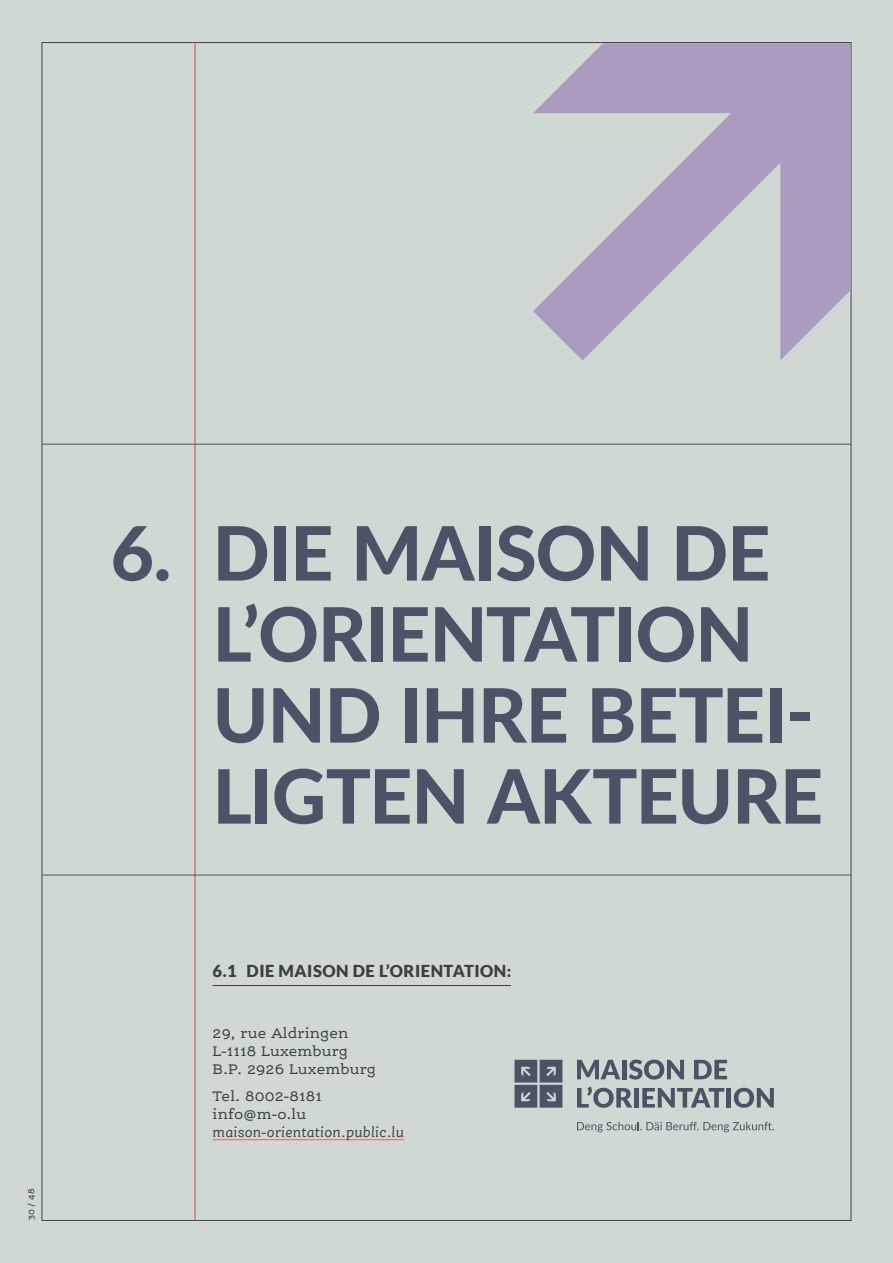
<style>
.page{position:relative;width:893px;height:1263px;background:#cfd8d2}
.page>*{position:absolute;margin:0;border:0;box-sizing:border-box;transform-origin:0 0}
.titres_pages{font:800 75px/81px "Lato";letter-spacing:-.015em;color:#4d5367}
.sous_titre_décalé{font:900 16.5px "Lato";letter-spacing:.03em;color:#3e3e3f}
.textes_courants{font:italic 15px/18px "Ernestine Pro";letter-spacing:.01em;color:#3e3e3f}
.textes_courants-2{font:15px/18px "Ernestine Pro";letter-spacing:.01em;color:#3e3e3f}
.t1{font:9px "Ernestine Pro";color:#3e3e3f}
.s1{font-weight:600}
.s2{font-style:normal}
</style>
<div class="page">
<svg style="left:533px;top:43px;width:317px;height:317px;fill:#aa9cbe"></svg>
<hr style="left:43px;top:444px;width:808px;height:1px;background:#4d5367">
<hr style="left:43px;top:875px;width:808px;height:1px;background:#4d5367">
<hr style="left:213px;top:985px;width:298px;height:1px;background:#3e3e3f">
<hr style="left:213px;top:1139px;width:191px;height:1px;background:#f1615c">
<svg style="left:514px;top:1060px;width:48px;height:48px"></svg>
<svg style="left:577px;top:1122px;width:197px;height:10px"></svg>
<svg style="left:577px;top:1060px;width:43px;height:19px"></svg>
<hr style="left:622px;top:1060px;width:4px;height:19px;background:#4d5367">
<svg style="left:629px;top:1059px;width:55px;height:20px"></svg>
<svg style="left:694px;top:1060px;width:33px;height:19px"></svg>
<svg style="left:577px;top:1087px;width:55px;height:21px"></svg>
<div style="left:634px;top:1088px;width:5px;height:19px;background:#4d5367"></div>
<svg style="left:642px;top:1088px;width:82px;height:19px"></svg>
<hr style="left:727px;top:1088px;width:4px;height:19px;background:#4d5367">
<svg style="left:734px;top:1088px;width:40px;height:20px"></svg>
<p class="t1" style="left:26px;top:1220px;width:33px;rotate:-90deg">30 <span class="s1">/</span> 48</p>
<p class="titres_pages" style="left:213px;top:509px;width:612px;text-indent:-102px">6. DIE MAISON DE<br>L’ORIENTATION<br>UND IHRE BETEI-<br>LIGTEN AKTEURE</p>
<p class="sous_titre_décalé" style="left:213px;top:961px;width:300px">6.1 DIE MAISON DE L’ORIENTATION:</p>
<p class="textes_courants-2" style="left:213px;top:1024px;width:165px">29, rue Aldringen<br>L-1118 Luxemburg<br>B.P. 2926 Luxemburg</p>
<p class="textes_courants" style="left:213px;top:1086px;width:193px"><span class="s2">Tel. 8002-8181 info@m-o.lu </span>maison-orientation.public.lu</p>
</div>
